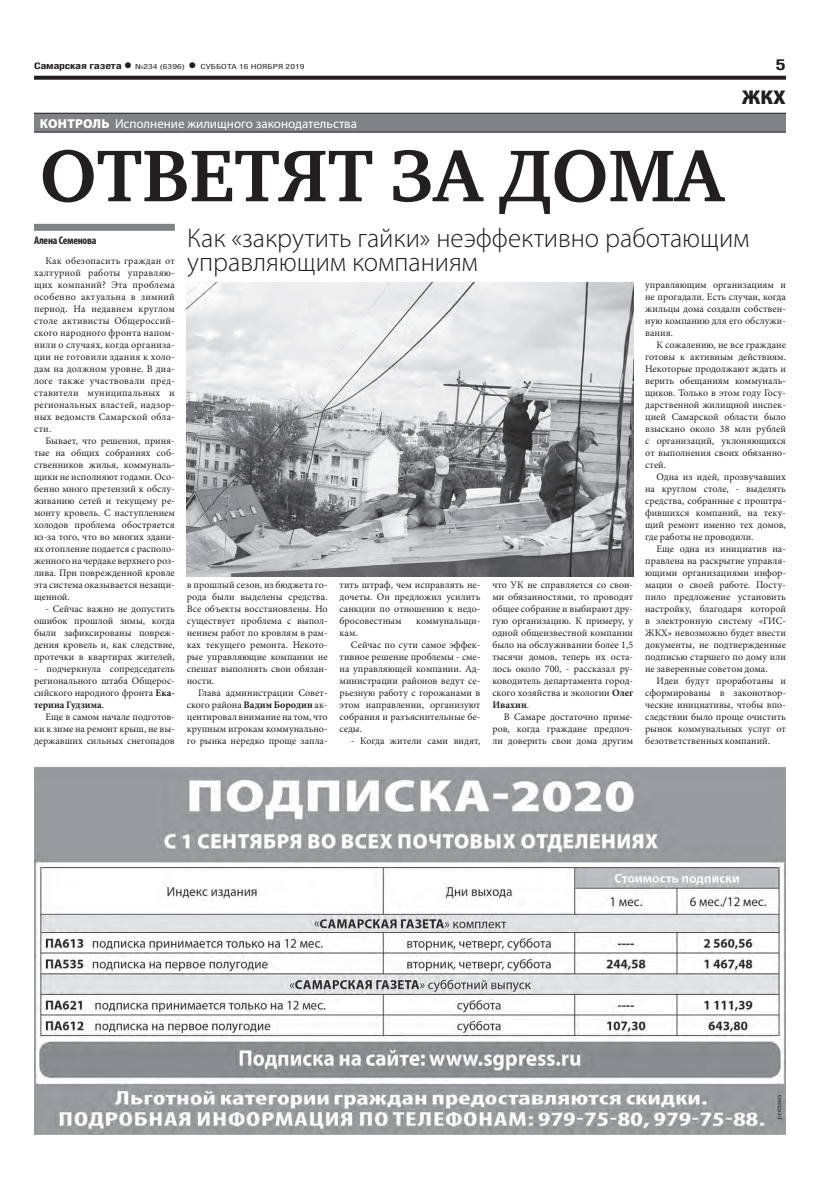
<style>
.page{position:relative;width:820px;height:1191px;background:#fff}
.page>*{position:absolute;margin:0;border:0;box-sizing:border-box;transform-origin:0 0}
.ЗАГОЛОВОК{font:700 75px "Charter C";color:#231f20}
.ПОДЗАГОЛОВОК{font:300 27px/24px "Myriad Pro";color:#231f20}
.КОЛОНТИТУЛ{font:900 20px "Myriad Pro";color:#231f20}
.t1{font:700 15px "Helios Cond";color:#231f20;scale:1.4 1}
.надзаголовок{font:13px "Myriad Pro";color:#fff}
.АВТОР_чб{font:700 condensed 11px "Myriad Pro";letter-spacing:-.02em;color:#231f20}
.ОСНОВНОЙ{font:10px/12px "Minion Pro";color:#231f20;text-align:justify}
.t2{font:700 9px "Helios Cond";letter-spacing:-.02em;color:#231f20;scale:1.4 1}
.t3{font:7px "Helios Cond";color:#231f20;scale:1.4 1}
.s1{font-size:16px}
.s2{font-weight:700;font-size:16px}
.s3{font-weight:900}
.s4{font-weight:700}
</style>
<div class="page">
<svg style="left:34px;top:76px;width:751px;height:4px;background:#322f2f"></svg>
<div style="left:34px;top:113px;width:751px;height:19px;background:#808285"></div>
<hr style="left:34px;top:113px;width:751px;height:1px;background:#231f20">
<hr style="left:34px;top:132px;width:751px;height:1px;background:#231f20">
<div style="left:34px;top:224px;width:141px;height:7px;background:#808285"></div>
<img style="left:187px;top:283px;width:446px;height:294px">
<img style="left:34px;top:765px;width:751px;height:369px">
<p class="t2" style="left:34px;top:61px;width:72px">Самарская газета <span class="s1">•</span></p>
<p class="t3" style="left:135px;top:63px;width:37px">№234 (6396)</p>
<p class="t3" style="left:188px;top:63px;width:84px"><span class="s2">•</span> СУББОТА 16 НОЯБРЯ 2019</p>
<p class="t1" style="left:775px;top:55px;width:9px">5</p>
<p class="КОЛОНТИТУЛ" style="left:741px;top:85px;width:45px">ЖКХ</p>
<p class="надзаголовок" style="left:40px;top:115px;width:318px"><span class="s3">КОНТРОЛЬ</span> Исполнение жилищного законодательства</p>
<p class="ЗАГОЛОВОК" style="left:40px;top:135px;width:685px">ОТВЕТЯТ ЗА ДОМА</p>
<p class="ПОДЗАГОЛОВОК" style="left:187px;top:225px;width:563px">Как «закрутить гайки» неэффективно работающим управляющим компаниям</p>
<p class="АВТОР_чб" style="left:34px;top:234px;width:64px">Алена Семенова</p>
<p class="ОСНОВНОЙ" style="left:34px;top:255px;width:142px;text-indent:11px">Как обезопасить граждан от халтурной работы управляю&shy;щих компаний? Эта проблема особенно актуальна в зимний период. На недавнем круглом столе активисты Общероссий&shy;ского народного фронта напом&shy;нили о случаях, когда организа&shy;ции не готовили здания к холо&shy;дам на должном уровне. В диа&shy;логе также участвовали пред&shy;ставители муниципальных и региональных властей, надзор&shy;ных ведомств Самарской обла&shy;сти.</p>
<p class="ОСНОВНОЙ" style="left:34px;top:435px;width:142px;text-indent:11px">Бывает, что решения, приня&shy;тые на общих собраниях соб&shy;ственников жилья, коммуналь&shy;щики не исполняют годами. Осо&shy;бенно много претензий к обслу&shy;живанию сетей и текущему ре&shy;монту кровель. С наступлением холодов проблема обостряется из-за того, что во многих здани&shy;ях отопление подается с располо&shy;женного на чердаке верхнего роз&shy;лива. При поврежденной кровле эта система оказывается незащи&shy;щенной.</p>
<p class="ОСНОВНОЙ" style="left:34px;top:603px;width:142px;text-indent:11px">- Сейчас важно не допустить ошибок прошлой зимы, когда были зафиксированы повреж&shy;дения кровель и, как следствие, протечки в квартирах жителей,</p>
<p class="ОСНОВНОЙ" style="left:34px;top:663px;width:142px">- подчеркнула сопредседатель регионального штаба Общерос&shy;сийского народного фронта <span class="s4">Ека&shy;терина Гудзима</span>.</p>
<p class="ОСНОВНОЙ" style="left:34px;top:711px;width:142px;text-indent:11px">Еще в самом начале подготов&shy;ки к зиме на ремонт крыш, не вы&shy;державших сильных снегопадов</p>
<p class="ОСНОВНОЙ" style="left:645px;top:279px;width:142px">управляющим организациям и не прогадали. Есть случаи, когда жильцы дома создали собствен&shy;ную компанию для его обслужи&shy;вания.</p>
<p class="ОСНОВНОЙ" style="left:645px;top:339px;width:142px;text-indent:11px">К сожалению, не все граждане готовы к активным действиям.<br>Некоторые продолжают ждать и верить обещаниям коммуналь&shy;щиков. Только в этом году Госу&shy;дарственной жилищной инспек&shy;цией Самарской области было взыскано около 38 млн рублей с организаций, уклоняющихся от выполнения своих обязанно&shy;стей.</p>
<p class="ОСНОВНОЙ" style="left:645px;top:471px;width:142px;text-indent:11px">Одна из идей, прозвучавших на круглом столе, - выделять средства, собранные с проштра&shy;фившихся компаний, на теку&shy;щий ремонт именно тех домов, где работы не проводили.</p>
<p class="ОСНОВНОЙ" style="left:645px;top:543px;width:142px;text-indent:11px">Еще одна из инициатив на&shy;правлена на раскрытие управля&shy;ющими организациями инфор&shy;мации о своей работе. Посту&shy;пило предложение установить настройку, благодаря которой в электронную систему «ГИС-ЖКХ» невозможно будет внести документы, не подтвержденные подписью старшего по дому или не заверенные советом дома.</p>
<p class="ОСНОВНОЙ" style="left:645px;top:675px;width:142px;text-indent:11px">Идеи будут проработаны и сформированы в законотвор&shy;ческие инициативы, чтобы впо&shy;следствии было проще очистить рынок коммунальных услуг от безответственных компаний.</p>
<p class="ОСНОВНОЙ" style="left:187px;top:579px;width:142px">в прошлый сезон, из бюджета го&shy;рода были выделены средства.<br>Все объекты восстановлены. Но существует проблема с выпол&shy;нением работ по кровлям в рам&shy;ках текущего ремонта. Некото&shy;рые управляющие компании не спешат выполнять свои обязан&shy;ности.</p>
<p class="ОСНОВНОЙ" style="left:187px;top:687px;width:142px;text-indent:11px">Глава администрации Совет&shy;ского района <span class="s4">Вадим Бородин</span> ак&shy;центировал внимание на том, что крупным игрокам коммунально&shy;го рынка нередко проще запла-</p>
<p class="ОСНОВНОЙ" style="left:339px;top:579px;width:142px">тить штраф, чем исправлять не&shy;дочеты. Он предложил усилить санкции по отношению к недо&shy;бросовестным</p>
<p class="ОСНОВНОЙ" style="left:492px;top:579px;width:142px">что УК не справляется со свои&shy;ми обязанностями, то проводят общее собрание и выбирают дру&shy;гую организацию. К примеру, у одной общеизвестной компании было на обслуживании более 1,5 тысячи домов, теперь их оста&shy;лось около 700, - рассказал ру&shy;ководитель департамента город&shy;ского хозяйства и экологии <span class="s4">Олег Ивахин</span>.</p>
<p class="ОСНОВНОЙ" style="left:492px;top:711px;width:142px;text-indent:11px">В Самаре достаточно приме&shy;ров, когда граждане предпоч&shy;ли доверить свои дома другим</p>
<p class="ОСНОВНОЙ" style="left:416px;top:615px;width:66px">коммунальщи-</p>
<p class="ОСНОВНОЙ" style="left:339px;top:627px;width:20px">кам.</p>
<p class="ОСНОВНОЙ" style="left:339px;top:639px;width:142px;text-indent:11px">Сейчас по сути самое эффек&shy;тивное решение проблемы - сме&shy;на управляющей компании. Ад&shy;министрации районов ведут се&shy;рьезную работу с горожанами в этом направлении, организуют собрания и разъяснительные бе&shy;седы.</p>
<p class="ОСНОВНОЙ" style="left:351px;top:735px;width:131px">- Когда жители сами видят,</p>
</div>
